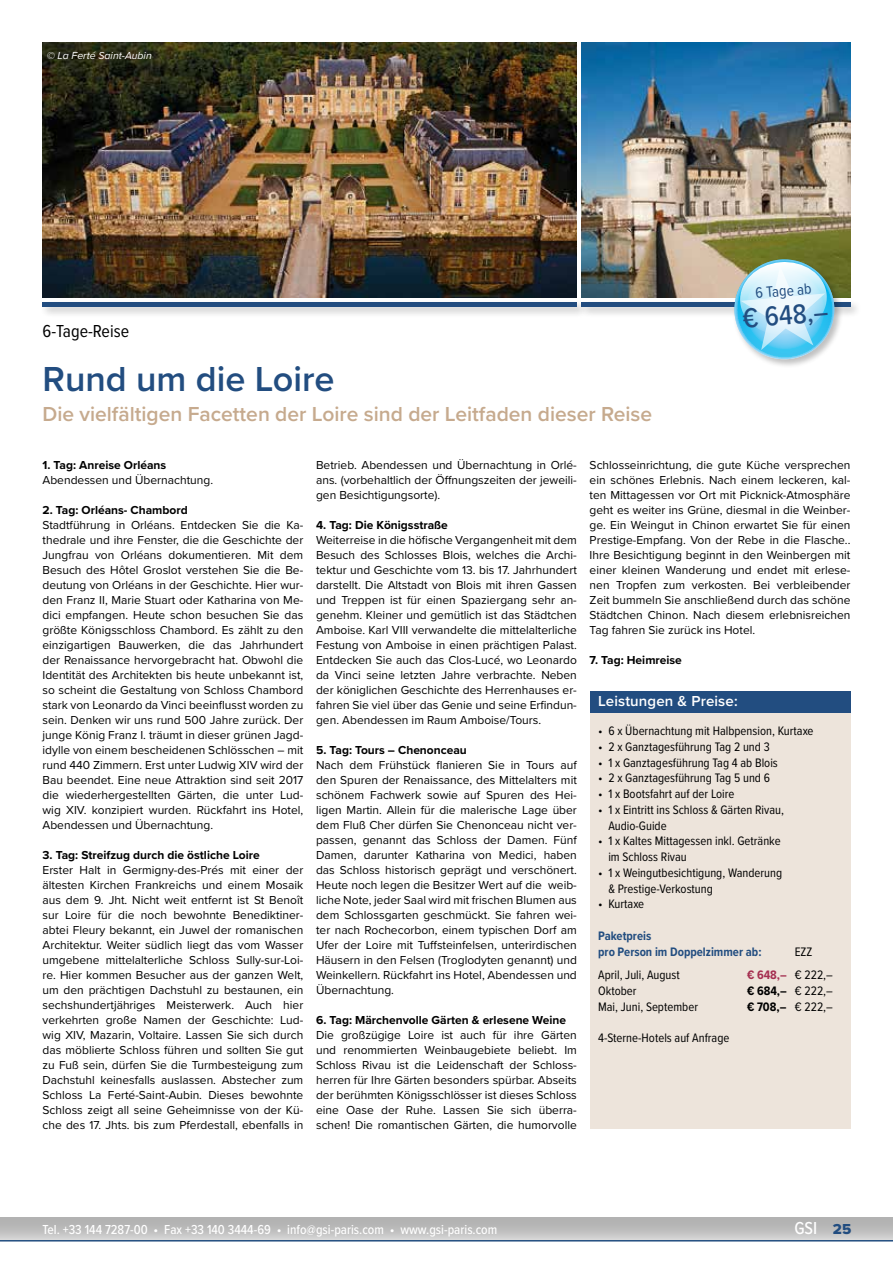
<style>
.page{position:relative;width:893px;height:1263px;background:#fff}
.page>*{position:absolute;margin:0;border:0;box-sizing:border-box;transform-origin:0 0}
.t1{font:600 36px "Proxima Nova";color:#224d80}
.t2{font:500 28.5px "Proxima Nova Cond";color:#224d80}
.t3{font:600 21px "Proxima Nova";color:#c6aa8e}
.t4{font:18px "Proxima Nova Cond";color:#000}
.t5{font:500 18px "Proxima Nova Cond";color:#fff}
.t6{font:15.6px "Proxima Nova Cond";color:#224d80}
.t7{font:600 15px "Proxima Nova";letter-spacing:.01em;color:#fff}
.t8{font:500 13.5px "Proxima Nova Cond";color:#fff}
.t9{font:12.75px/15.8px "Proxima Nova Cond";color:#000}
.t10{font:700 12.75px/15.8px "Proxima Nova Cond";color:#224d80}
.t11{font:700 12.75px "Proxima Nova Cond";color:#000}
.t12{font:700 12.75px "Proxima Nova Cond";color:#a53051}
.t13{font:12px/15px "Proxima Nova";color:#000;text-align:justify}
.t14{font:700 12px "Proxima Nova";color:#000}
.t15{font:italic 10.5px "Proxima Nova";color:#fff}
.s1{font-weight:400;color:#000}
.s2{font-weight:400}
.s3{font-family:"Proxima Nova Extrabld";font-weight:400;font-size:15px;color:#224d80}
</style>
<div class="page">
<svg style="left:0;top:1218px;width:893px;height:21px;background:#bdbdbd"></svg>
<hr style="left:0;top:1240px;width:893px;height:1px;background:#224d80">
<div style="left:590px;top:712px;width:260px;height:417px;background:#ede4db"></div>
<img style="left:43px;top:43px;width:534px;height:255px">
<img style="left:581px;top:43px;width:269px;height:255px">
<div style="left:40px;top:299px;width:548px;height:19px;background:#000;opacity:.25"></div>
<hr style="left:43px;top:302px;width:534px;height:4px;background:#224d80">
<div style="left:579px;top:299px;width:283px;height:19px;background:#000;opacity:.25"></div>
<hr style="left:581px;top:302px;width:269px;height:4px;background:#224d80">
<div style="left:590px;top:691px;width:260px;height:21px;background:#224d80"></div>
<div style="left:732px;top:257px;width:112px;height:112px;background:#000;opacity:.25"></div>
<svg style="left:732px;top:257px;width:104px;height:104px"></svg>
<p class="t15" style="left:47px;top:48px;width:107px">© La Ferté Saint-Aubin</p>
<h3 class="t4" style="left:43px;top:318px;width:88px">6-Tage-Reise</h3>
<h1 class="t1" style="left:43px;top:352px;width:294px">Rund um die Loire</h1>
<h3 class="t3" style="left:43px;top:398px;width:611px">Die vielfältigen Facetten der Loire sind der Leitfaden dieser Reise</h3>
<h3 class="t6" style="left:754px;top:282px;width:58px;rotate:-5deg">6 Tage ab</h3>
<h2 class="t2" style="left:741px;top:298px;width:87px;rotate:-5deg">€ 648,–</h2>
<p class="t14" style="left:43px;top:456px;width:125px">1. Tag: Anreise Orléans</p>
<p class="t13" style="left:43px;top:472px;width:172px">Abendessen und Übernachtung.</p>
<p class="t14" style="left:43px;top:501px;width:147px">2. Tag: Orléans- Chambord</p>
<p class="t13" style="left:43px;top:517px;width:262px">Stadtführung in Orléans. Entdecken Sie die Ka&shy;thedrale und ihre Fenster, die die Geschichte der Jungfrau von Orléans dokumentieren. Mit dem Besuch des Hôtel Groslot verstehen Sie die Be&shy;deutung von Orléans in der Geschichte. Hier wur&shy;den Franz II, Marie Stuart oder Katharina von Me&shy;dici empfangen. Heute schon besuchen Sie das größte Königsschloss Chambord. Es zählt zu den einzigartigen Bauwerken, die das Jahrhundert der Renaissance hervorgebracht hat. Obwohl die Identität des Architekten bis heute unbekannt ist, so scheint die Gestaltung von Schloss Chambord stark von Leonardo da Vinci beeinflusst worden zu sein. Denken wir uns rund 500 Jahre zurück. Der junge König Franz I. träumt in dieser grünen Jagd&shy;idylle von einem bescheidenen Schlösschen – mit rund 440 Zimmern. Erst unter Ludwig XIV wird der Bau beendet. Eine neue Attraktion sind seit 2017 die wiederhergestellten Gärten, die unter Lud&shy;wig XIV. konzipiert wurden. Rückfahrt ins Hotel, Abendessen und Übernachtung.</p>
<p class="t14" style="left:43px;top:846px;width:219px">3. Tag: Streifzug durch die östliche Loire</p>
<p class="t13" style="left:43px;top:862px;width:262px">Erster Halt in Germigny-des-Prés mit einer der ältesten Kirchen Frankreichs und einem Mosaik aus dem 9. Jht. Nicht weit entfernt ist St Benoît sur Loire für die noch bewohnte Benediktiner&shy;abtei Fleury bekannt, ein Juwel der romanischen Architektur. Weiter südlich liegt das vom Wasser umgebene mittelalterliche Schloss Sully-sur-Loi&shy;re. Hier kommen Besucher aus der ganzen Welt, um den prächtigen Dachstuhl zu bestaunen, ein sechshundertjähriges Meisterwerk. Auch hier verkehrten große Namen der Geschichte: Lud&shy;wig XIV, Mazarin, Voltaire. Lassen Sie sich durch das möblierte Schloss führen und sollten Sie gut zu Fuß sein, dürfen Sie die Turmbesteigung zum Dachstuhl keinesfalls auslassen. Abstecher zum Schloss La Ferté-Saint-Aubin. Dieses bewohnte Schloss zeigt all seine Geheimnisse von der Kü&shy;che des 17. Jhts. bis zum Pferdestall, ebenfalls in</p>
<p class="t13" style="left:316px;top:457px;width:262px">Betrieb. Abendessen und Übernachtung in Orlé&shy;ans. (vorbehaltlich der Öffnungszeiten der jeweili&shy;gen Besichtigungsorte).</p>
<p class="t14" style="left:316px;top:516px;width:133px">4. Tag: Die Königsstraße</p>
<p class="t13" style="left:316px;top:532px;width:262px">Weiterreise in die höfische Vergangenheit mit dem Besuch des Schlosses Blois, welches die Archi&shy;tektur und Geschichte vom 13. bis 17. Jahrhundert darstellt. Die Altstadt von Blois mit ihren Gassen und Treppen ist für einen Spaziergang sehr an&shy;genehm. Kleiner und gemütlich ist das Städtchen Amboise. Karl VIII verwandelte die mittelalterliche Festung von Amboise in einen prächtigen Palast.<br>Entdecken Sie auch das Clos-Lucé, wo Leonardo da Vinci seine letzten Jahre verbrachte. Neben der königlichen Geschichte des Herrenhauses er&shy;fahren Sie viel über das Genie und seine Erfindun&shy;gen. Abendessen im Raum Amboise/Tours.</p>
<p class="t14" style="left:316px;top:741px;width:152px">5. Tag: Tours – Chenonceau</p>
<p class="t13" style="left:316px;top:757px;width:262px">Nach dem Frühstück flanieren Sie in Tours auf den Spuren der Renaissance, des Mittelalters mit schönem Fachwerk sowie auf Spuren des Hei&shy;ligen Martin. Allein für die malerische Lage über dem Fluß Cher dürfen Sie Chenonceau nicht ver&shy;passen, genannt das Schloss der Damen. Fünf Damen, darunter Katharina von Medici, haben das Schloss historisch geprägt und verschönert.<br>Heute noch legen die Besitzer Wert auf die weib&shy;liche Note, jeder Saal wird mit frischen Blumen aus dem Schlossgarten geschmückt. Sie fahren wei&shy;ter nach Rochecorbon, einem typischen Dorf am Ufer der Loire mit Tuffsteinfelsen, unterirdischen Häusern in den Felsen (Troglodyten genannt) und Weinkellern. Rückfahrt ins Hotel, Abendessen und Übernachtung.</p>
<p class="t14" style="left:316px;top:1011px;width:252px">6. Tag: Märchenvolle Gärten &amp; erlesene Weine</p>
<p class="t13" style="left:316px;top:1027px;width:262px">Die großzügige Loire ist auch für ihre Gärten und renommierten Weinbaugebiete beliebt. Im Schloss Rivau ist die Leidenschaft der Schloss&shy;herren für Ihre Gärten besonders spürbar. Abseits der berühmten Königsschlösser ist dieses Schloss eine Oase der Ruhe. Lassen Sie sich überra&shy;schen! Die romantischen Gärten, die humorvolle</p>
<p class="t13" style="left:590px;top:457px;width:262px">Schlosseinrichtung, die gute Küche versprechen ein schönes Erlebnis. Nach einem leckeren, kal&shy;ten Mittagessen vor Ort mit Picknick-Atmosphäre geht es weiter ins Grüne, diesmal in die Weinber&shy;ge. Ein Weingut in Chinon erwartet Sie für einen Prestige-Empfang. Von der Rebe in die Flasche..<br>Ihre Besichtigung beginnt in den Weinbergen mit einer kleinen Wanderung und endet mit erlese&shy;nen Tropfen zum verkosten. Bei verbleibender Zeit bummeln Sie anschließend durch das schöne Städtchen Chinon. Nach diesem erlebnisreichen Tag fahren Sie zurück ins Hotel.</p>
<p class="t14" style="left:590px;top:651px;width:94px">7. Tag: Heimreise</p>
<p class="t7" style="left:598px;top:689px;width:141px">Leistungen &amp; Preise:</p>
<p class="t9" style="left:598px;top:722px;width:217px">• 6 x Übernachtung mit Halbpension, Kurtaxe</p>
<p class="t9" style="left:598px;top:738px;width:173px">• 2 x Ganztagesführung Tag 2 und 3</p>
<p class="t9" style="left:598px;top:754px;width:181px">• 1 x Ganztagesführung Tag 4 ab Blois</p>
<p class="t9" style="left:598px;top:770px;width:173px">• 2 x Ganztagesführung Tag 5 und 6</p>
<p class="t9" style="left:598px;top:785px;width:138px">• 1 x Bootsfahrt auf der Loire</p>
<p class="t9" style="left:608px;top:801px;width:177px;text-indent:-10px">• 1 x Eintritt ins Schloss &amp; Gärten Rivau,<br>Audio-Guide</p>
<p class="t9" style="left:608px;top:833px;width:174px;text-indent:-10px">• 1 x Kaltes Mittagessen inkl. Getränke im Schloss Rivau</p>
<p class="t9" style="left:608px;top:864px;width:175px;text-indent:-10px">• 1 x Weingutbesichtigung, Wanderung &amp; Prestige-Verkostung</p>
<p class="t9" style="left:598px;top:896px;width:48px">• Kurtaxe</p>
<p class="t10" style="left:598px;top:927px;width:165px">Paketpreis<br>pro Person im Doppelzimmer ab:</p>
<p class="t9" style="left:795px;top:943px;width:19px">EZZ</p>
<p class="t9" style="left:598px;top:966px;width:83px">April, Juli, August</p>
<p class="t12" style="left:747px;top:965px;width:87px">€ 648,– <span class="s1">€ 222,–</span></p>
<p class="t9" style="left:598px;top:982px;width:40px">Oktober</p>
<p class="t11" style="left:747px;top:981px;width:87px">€ 684,– <span class="s2">€ 222,–</span></p>
<p class="t9" style="left:598px;top:998px;width:101px">Mai, Juni, September</p>
<p class="t11" style="left:747px;top:997px;width:87px">€ 708,– <span class="s2">€ 222,–</span></p>
<p class="t9" style="left:598px;top:1029px;width:133px">4-Sterne-Hotels auf Anfrage</p>
<p class="t8" style="left:43px;top:1219px;width:456px">Tel. +33 144 7287-00 • Fax +33 140 3444-69 • info@gsi-paris.com • www.gsi-paris.com</p>
<h3 class="t5" style="left:794px;top:1214px;width:58px">GSI <span class="s3">25</span></h3>
</div>
